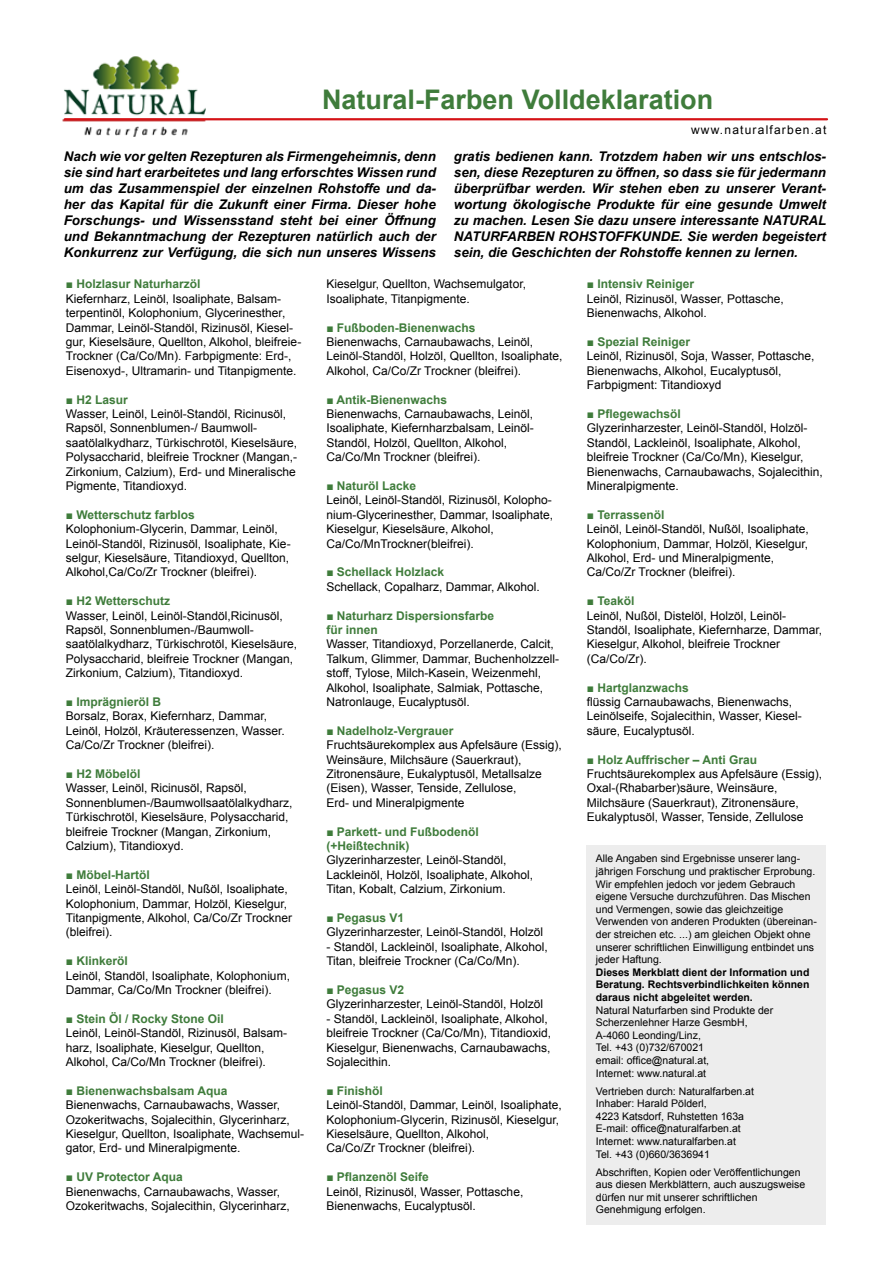
<style>
.page{position:relative;width:893px;height:1263px;background:#fff}
.page>*{position:absolute;margin:0;border:0;box-sizing:border-box;transform-origin:0 0}
.t1{font:700 27px "Arial";color:#3f7c3b}
.t2{font:italic 700 13.35px/16px "Arial";color:#000;text-align:justify}
.t3{font:12px/14.4px "Arial";color:#000}
.t4{font:700 12px/14.4px "Arial";color:#3f7c3b}
.t5{font:12px "Arial";letter-spacing:.1em;color:#000}
.t6{font:10.5px/12.6px "Arial";color:#000}
.t7{font:700 10.5px/12.6px "Arial";color:#000;text-align:justify}
</style>
<div class="page">
<div style="left:587px;top:845px;width:239px;height:380px;background:#ededed"></div>
<img style="left:63px;top:56px;width:142px;height:80px">
<hr style="left:65px;top:118px;width:762px;height:2px;background:#d51317">
<h1 class="t1" style="left:322px;top:82px;width:393px">Natural-Farben Volldeklaration</h1>
<p class="t5" style="left:691px;top:122px;width:137px">www.naturalfarben.at</p>
<p class="t2" style="left:64px;top:149px;width:374px">Nach wie vor gelten Rezepturen als Firmengeheimnis, denn sie sind hart erarbeitetes und lang erforschtes Wissen rund um das Zusammenspiel der einzelnen Rohstoffe und da&shy;her das Kapital für die Zukunft einer Firma. Dieser hohe Forschungs- und Wissensstand steht bei einer Öffnung und Bekanntmachung der Rezepturen natürlich auch der Konkurrenz zur Verfügung, die sich nun unseres Wissens</p>
<p class="t2" style="left:454px;top:149px;width:374px">gratis bedienen kann. Trotzdem haben wir uns entschlos&shy;sen, diese Rezepturen zu öffnen, so dass sie für jedermann überprüfbar werden. Wir stehen eben zu unserer Verant&shy;wortung ökologische Produkte für eine gesunde Umwelt zu machen. Lesen Sie dazu unsere interessante NATURAL NATURFARBEN ROHSTOFFKUNDE. Sie werden begeistert sein, die Geschichten der Rohstoffe kennen zu lernen.</p>
<p class="t4" style="left:66px;top:277px;width:136px">■ Holzlasur Naturharzöl</p>
<p class="t3" style="left:66px;top:291px;width:237px">Kiefernharz, Leinöl, Isoaliphate, Balsam&shy;terpentinöl, Kolophonium, Glycerinesther, Dammar, Leinöl-Standöl, Rizinusöl, Kiesel&shy;gur, Kieselsäure, Quellton, Alkohol, bleifreie-Trockner (Ca/Co/Mn). Farbpigmente: Erd-, Eisenoxyd-, Ultramarin- und Titanpigmente.</p>
<p class="t4" style="left:66px;top:392px;width:63px">■ H2 Lasur</p>
<p class="t3" style="left:66px;top:407px;width:233px">Wasser, Leinöl, Leinöl-Standöl, Ricinusöl, Rapsöl, Sonnenblumen-/ Baumwoll&shy;saatölalkydharz, Türkischrotöl, Kieselsäure, Polysaccharid, bleifreie Trockner (Mangan,- Zirkonium, Calzium), Erd- und Mineralische Pigmente, Titandioxyd.</p>
<p class="t4" style="left:66px;top:508px;width:131px">■ Wetterschutz farblos</p>
<p class="t3" style="left:66px;top:522px;width:226px">Kolophonium-Glycerin, Dammar, Leinöl, Leinöl-Standöl, Rizinusöl, Isoaliphate, Kie&shy;selgur, Kieselsäure, Titandioxyd, Quellton, Alkohol,Ca/Co/Zr Trockner (bleifrei).</p>
<p class="t4" style="left:66px;top:594px;width:106px">■ H2 Wetterschutz</p>
<p class="t3" style="left:66px;top:608px;width:233px">Wasser, Leinöl, Leinöl-Standöl,Ricinusöl, Rapsöl, Sonnenblumen-/Baumwoll&shy;saatölalkydharz, Türkischrotöl, Kieselsäure, Polysaccharid, bleifreie Trockner (Mangan, Zirkonium, Calzium), Titandioxyd.</p>
<p class="t4" style="left:66px;top:695px;width:97px">■ Imprägnieröl B</p>
<p class="t3" style="left:66px;top:709px;width:220px">Borsalz, Borax, Kiefernharz, Dammar,<br>Leinöl, Holzöl, Kräuteressenzen, Wasser.<br>Ca/Co/Zr Trockner (bleifrei).</p>
<p class="t4" style="left:66px;top:767px;width:76px">■ H2 Möbelöl</p>
<p class="t3" style="left:66px;top:781px;width:228px">Wasser, Leinöl, Ricinusöl, Rapsöl, Sonnenblumen-/Baumwollsaatölalkydharz, Türkischrotöl, Kieselsäure, Polysaccharid, bleifreie Trockner (Mangan, Zirkonium, Calzium), Titandioxyd.</p>
<p class="t4" style="left:66px;top:868px;width:85px">■ Möbel-Hartöl</p>
<p class="t3" style="left:66px;top:882px;width:228px">Leinöl, Leinöl-Standöl, Nußöl, Isoaliphate, Kolophonium, Dammar, Holzöl, Kieselgur, Titanpigmente, Alkohol, Ca/Co/Zr Trockner (bleifrei).</p>
<p class="t4" style="left:66px;top:954px;width:63px">■ Klinkeröl</p>
<p class="t3" style="left:66px;top:968px;width:226px">Leinöl, Standöl, Isoaliphate, Kolophonium,<br>Dammar, Ca/Co/Mn Trockner (bleifrei).</p>
<p class="t4" style="left:66px;top:1012px;width:159px">■ Stein Öl / Rocky Stone Oil</p>
<p class="t3" style="left:66px;top:1026px;width:223px">Leinöl, Leinöl-Standöl, Rizinusöl, Balsam&shy;harz, Isoaliphate, Kieselgur, Quellton,<br>Alkohol, Ca/Co/Mn Trockner (bleifrei).</p>
<p class="t4" style="left:66px;top:1084px;width:163px">■ Bienenwachsbalsam Aqua</p>
<p class="t3" style="left:66px;top:1098px;width:240px">Bienenwachs, Carnaubawachs, Wasser, Ozokeritwachs, Sojalecithin, Glycerinharz, Kieselgur, Quellton, Isoaliphate, Wachsemul&shy;gator, Erd- und Mineralpigmente.</p>
<p class="t4" style="left:66px;top:1170px;width:118px">■ UV Protector Aqua</p>
<p class="t3" style="left:66px;top:1184px;width:226px">Bienenwachs, Carnaubawachs, Wasser,<br>Ozokeritwachs, Sojalecithin, Glycerinharz,</p>
<p class="t3" style="left:326px;top:277px;width:201px">Kieselgur, Quellton, Wachsemulgator,<br>Isoaliphate, Titanpigmente.</p>
<p class="t4" style="left:326px;top:320px;width:151px">■ Fußboden-Bienenwachs</p>
<p class="t3" style="left:326px;top:335px;width:238px">Bienenwachs, Carnaubawachs, Leinöl,<br>Leinöl-Standöl, Holzöl, Quellton, Isoaliphate,<br>Alkohol, Ca/Co/Zr Trockner (bleifrei).</p>
<p class="t4" style="left:326px;top:392px;width:122px">■ Antik-Bienenwachs</p>
<p class="t3" style="left:326px;top:407px;width:209px">Bienenwachs, Carnaubawachs, Leinöl, Isoaliphate, Kiefernharzbalsam, Leinöl-Standöl, Holzöl, Quellton, Alkohol, Ca/Co/Mn Trockner (bleifrei).</p>
<p class="t4" style="left:326px;top:479px;width:91px">■ Naturöl Lacke</p>
<p class="t3" style="left:326px;top:493px;width:228px">Leinöl, Leinöl-Standöl, Rizinusöl, Kolopho&shy;nium-Glycerinesther, Dammar, Isoaliphate, Kieselgur, Kieselsäure, Alkohol, Ca/Co/MnTrockner(bleifrei).</p>
<p class="t4" style="left:326px;top:565px;width:119px">■ Schellack Holzlack</p>
<p class="t3" style="left:326px;top:579px;width:215px">Schellack, Copalharz, Dammar, Alkohol.</p>
<p class="t4" style="left:326px;top:608px;width:169px">■ Naturharz Dispersionsfarbe für innen</p>
<p class="t3" style="left:326px;top:637px;width:234px">Wasser, Titandioxyd, Porzellanerde, Calcit, Talkum, Glimmer, Dammar, Buchenholzzell&shy;stoff, Tylose, Milch-Kasein, Weizenmehl, Alkohol, Isoaliphate, Salmiak, Pottasche, Natronlauge, Eucalyptusöl.</p>
<p class="t4" style="left:326px;top:724px;width:129px">■ Nadelholz-Vergrauer</p>
<p class="t3" style="left:326px;top:738px;width:237px">Fruchtsäurekomplex aus Apfelsäure (Essig), Weinsäure, Milchsäure (Sauerkraut), Zitronensäure, Eukalyptusöl, Metallsalze (Eisen), Wasser, Tenside, Zellulose,<br>Erd- und Mineralpigmente</p>
<p class="t4" style="left:326px;top:824px;width:154px">■ Parkett- und Fußbodenöl (+Heißtechnik)</p>
<p class="t3" style="left:326px;top:853px;width:208px">Glyzerinharzester, Leinöl-Standöl,<br>Lackleinöl, Holzöl, Isoaliphate, Alkohol,<br>Titan, Kobalt, Calzium, Zirkonium.</p>
<p class="t4" style="left:326px;top:911px;width:79px">■ Pegasus V1</p>
<p class="t3" style="left:326px;top:925px;width:218px">Glyzerinharzester, Leinöl-Standöl, Holzöl</p>
<p class="t3" style="left:326px;top:939px;width:223px">- Standöl, Lackleinöl, Isoaliphate, Alkohol,<br>Titan, bleifreie Trockner (Ca/Co/Mn).</p>
<p class="t4" style="left:326px;top:983px;width:79px">■ Pegasus V2</p>
<p class="t3" style="left:326px;top:997px;width:218px">Glyzerinharzester, Leinöl-Standöl, Holzöl</p>
<p class="t3" style="left:326px;top:1011px;width:226px">- Standöl, Lackleinöl, Isoaliphate, Alkohol, bleifreie Trockner (Ca/Co/Mn), Titandioxid, Kieselgur, Bienenwachs, Carnaubawachs, Sojalecithin.</p>
<p class="t4" style="left:326px;top:1084px;width:58px">■ Finishöl</p>
<p class="t3" style="left:326px;top:1098px;width:237px">Leinöl-Standöl, Dammar, Leinöl, Isoaliphate, Kolophonium-Glycerin, Rizinusöl, Kieselgur, Kieselsäure, Quellton, Alkohol,<br>Ca/Co/Zr Trockner (bleifrei).</p>
<p class="t4" style="left:326px;top:1170px;width:104px">■ Pflanzenöl Seife</p>
<p class="t3" style="left:326px;top:1184px;width:198px">Leinöl, Rizinusöl, Wasser, Pottasche,<br>Bienenwachs, Eucalyptusöl.</p>
<p class="t4" style="left:587px;top:277px;width:109px">■ Intensiv Reiniger</p>
<p class="t3" style="left:587px;top:291px;width:198px">Leinöl, Rizinusöl, Wasser, Pottasche,<br>Bienenwachs, Alkohol.</p>
<p class="t4" style="left:587px;top:335px;width:105px">■ Spezial Reiniger</p>
<p class="t3" style="left:587px;top:349px;width:229px">Leinöl, Rizinusöl, Soja, Wasser, Pottasche,<br>Bienenwachs, Alkohol, Eucalyptusöl,<br>Farbpigment: Titandioxyd</p>
<p class="t4" style="left:587px;top:407px;width:95px">■ Pflegewachsöl</p>
<p class="t3" style="left:587px;top:421px;width:238px">Glyzerinharzester, Leinöl-Standöl, Holzöl-Standöl, Lackleinöl, Isoaliphate, Alkohol, bleifreie Trockner (Ca/Co/Mn), Kieselgur, Bienenwachs, Carnaubawachs, Sojalecithin, Mineralpigmente.</p>
<p class="t4" style="left:587px;top:508px;width:79px">■ Terrassenöl</p>
<p class="t3" style="left:587px;top:522px;width:224px">Leinöl, Leinöl-Standöl, Nußöl, Isoaliphate, Kolophonium, Dammar, Holzöl, Kieselgur, Alkohol, Erd- und Mineralpigmente, Ca/Co/Zr Trockner (bleifrei).</p>
<p class="t4" style="left:587px;top:594px;width:49px">■ Teaköl</p>
<p class="t3" style="left:587px;top:608px;width:237px">Leinöl, Nußöl, Distelöl, Holzöl, Leinöl-Standöl, Isoaliphate, Kiefernharze, Dammar, Kieselgur, Alkohol, bleifreie Trockner (Ca/Co/Zr).</p>
<p class="t4" style="left:587px;top:680px;width:103px">■ Hartglanzwachs</p>
<p class="t3" style="left:587px;top:695px;width:216px">flüssig Carnaubawachs, Bienenwachs,<br>Leinölseife, Sojalecithin, Wasser, Kiesel&shy;säure, Eucalyptusöl.</p>
<p class="t4" style="left:587px;top:752px;width:172px">■ Holz Auffrischer – Anti Grau</p>
<p class="t3" style="left:587px;top:767px;width:237px">Fruchtsäurekomplex aus Apfelsäure (Essig), Oxal-(Rhabarber)säure, Weinsäure, Milchsäure (Sauerkraut), Zitronensäure, Eukalyptusöl, Wasser, Tenside, Zellulose</p>
<p class="t6" style="left:596px;top:852px;width:223px">Alle Angaben sind Ergebnisse unserer lang&shy;jährigen Forschung und praktischer Erprobung.<br>Wir empfehlen jedoch vor jedem Gebrauch eigene Versuche durchzuführen. Das Mischen und Vermengen, sowie das gleichzeitige Verwenden von anderen Produkten (übereinan&shy;der streichen etc. ...) am gleichen Objekt ohne unserer schriftlichen Einwilligung entbindet uns jeder Haftung.</p>
<p class="t7" style="left:596px;top:966px;width:215px">Dieses Merkblatt dient der Information und Beratung. Rechtsverbindlichkeiten können daraus nicht abgeleitet werden.</p>
<p class="t6" style="left:596px;top:1004px;width:179px">Natural Naturfarben sind Produkte der<br>Scherzenlehner Harze GesmbH,<br>A-4060 Leonding/Linz,<br>Tel. +43 (0)732/670021<br>email: office@natural.at,<br>Internet: www.natural.at</p>
<p class="t6" style="left:596px;top:1085px;width:160px">Vertrieben durch: Naturalfarben.at<br>Inhaber: Harald Pölderl,<br>4223 Katsdorf, Ruhstetten 163a<br>E-mail: office@naturalfarben.at<br>Internet: www.naturalfarben.at<br>Tel. +43 (0)660/3636941</p>
<p class="t6" style="left:596px;top:1166px;width:211px">Abschriften, Kopien oder Veröffentlichungen aus diesen Merkblättern, auch auszugsweise dürfen nur mit unserer schriftlichen Genehmigung erfolgen.</p>
</div>
